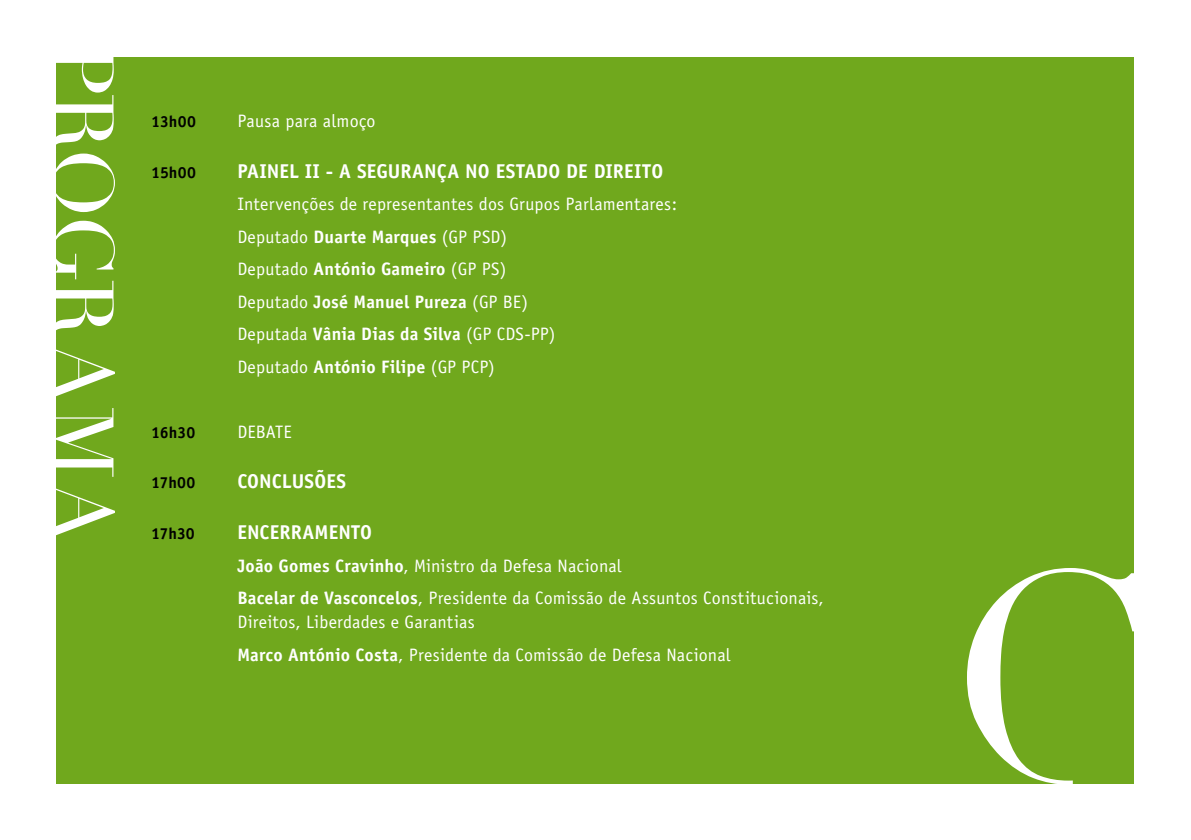
<style>
.page{position:relative;width:1191px;height:840px;background:#fff}
.page>*{position:absolute;margin:0;border:0;box-sizing:border-box;transform-origin:0 0}
.t1{font:84px "Didot";letter-spacing:-.035em;color:#fff}
.t2{font:700 20px "Officina Sans";letter-spacing:.005em;color:#fff}
.t3{font:18px/32.6px "Officina Sans";letter-spacing:.01em;color:#fff}
.t4{font:700 16px "Officina Sans";color:#000}
.s1{font-weight:700}
</style>
<div class="page">
<div style="left:57px;top:57px;width:1077px;height:725px;background:#70a81d"></div>
<svg style="left:967px;top:568px;width:167px;height:216px"></svg>
<h1 class="t1" style="left:133px;top:43px;width:502px;rotate:90deg">PROGRAMA</h1>
<p class="t4" style="left:151px;top:111px;width:46px">13h00</p>
<p class="t3" style="left:237px;top:105px;width:140px">Pausa para almoço</p>
<p class="t4" style="left:151px;top:162px;width:46px">15h00</p>
<p class="t2" style="left:237px;top:158px;width:427px">PAINEL II - A SEGURANÇA NO ESTADO DE DIREITO</p>
<p class="t3" style="left:237px;top:188px;width:441px">Intervenções de representantes dos Grupos Parlamentares:<br>Deputado <span class="s1">Duarte Marques</span> (GP PSD)<br>Deputado <span class="s1">António Gameiro</span> (GP PS)<br>Deputado <span class="s1">José Manuel Pureza</span> (GP BE)<br>Deputada <span class="s1">Vânia Dias da Silva</span> (GP CDS-PP)<br>Deputado <span class="s1">António Filipe</span> (GP PCP)</p>
<p class="t4" style="left:151px;top:422px;width:45px">16h30</p>
<p class="t3" style="left:237px;top:415px;width:56px">DEBATE</p>
<p class="t4" style="left:151px;top:473px;width:46px">17h00</p>
<p class="t2" style="left:237px;top:469px;width:110px">CONCLUSÕES</p>
<p class="t4" style="left:151px;top:523px;width:45px">17h30</p>
<p class="t2" style="left:237px;top:519px;width:136px">ENCERRAMENTO</p>
<p class="t3" style="left:237px;top:549px;width:588px"><span class="s1">João Gomes Cravinho</span>, Ministro da Defesa Nacional<br><span class="s1">Bacelar de Vasconcelos</span>, Presidente da Comissão de Assuntos Constitucionais,</p>
<p class="t3" style="left:237px;top:605px;width:494px">Direitos, Liberdades e Garantias<br><span class="s1">Marco António Costa</span>, Presidente da Comissão de Defesa Nacional</p>
</div>
